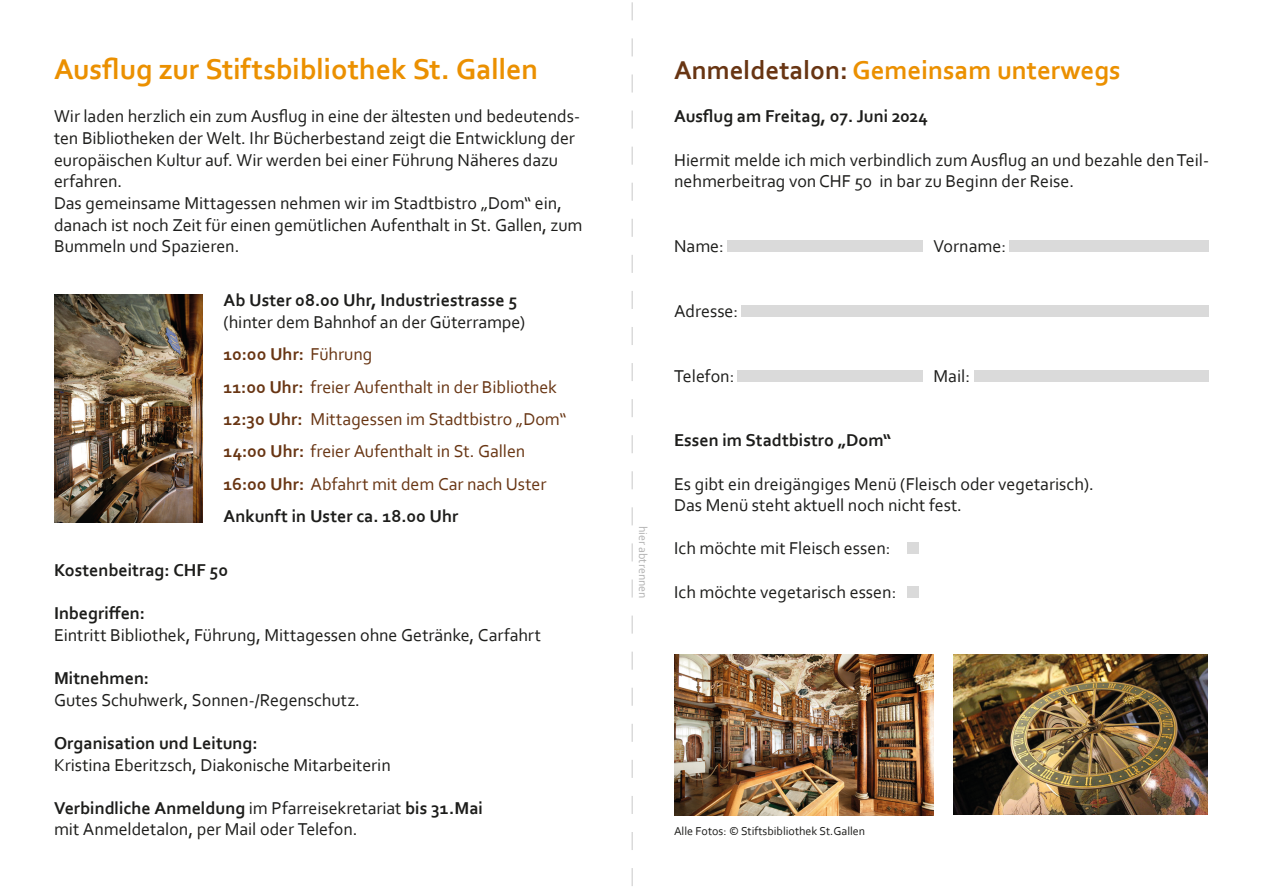
<style>
.page{position:relative;width:1263px;height:893px;background:#fff}
.page>*{position:absolute;margin:0;border:0;box-sizing:border-box;transform-origin:0 0}
.t1{font:700 30px "Corbel";letter-spacing:-.005em;color:#eb9000}
.t2{font:700 27px "Corbel";color:#eb9000}
.t3{font:18px/21.6px "Corbel";color:#1d1d1b}
.t4{font:700 18px/21.6px "Corbel";color:#1d1d1b}
.t5{font:18px "Corbel";letter-spacing:-.005em;color:#683513}
.t6{font:700 18px "Corbel";color:#683513}
.t7{font:12px "Corbel";color:#1d1d1b}
.t8{font:12px "Corbel";color:#b2b2b2}
.s1{font-weight:400}
.s2{font-weight:700}
.s3{color:#683513}
</style>
<div class="page">
<div style="left:727px;top:240px;width:196px;height:12px;background:#dadada"></div>
<div style="left:1009px;top:240px;width:200px;height:12px;background:#dadada"></div>
<div style="left:737px;top:370px;width:186px;height:12px;background:#dadada"></div>
<div style="left:974px;top:370px;width:235px;height:12px;background:#dadada"></div>
<div style="left:741px;top:305px;width:468px;height:12px;background:#dadada"></div>
<div style="left:907px;top:542px;width:12px;height:12px;background:#dadada"></div>
<div style="left:907px;top:586px;width:12px;height:12px;background:#dadada"></div>
<img style="left:54px;top:295px;width:149px;height:227px">
<img style="left:674px;top:655px;width:260px;height:161px">
<img style="left:954px;top:655px;width:254px;height:160px">
<svg style="left:631px;top:2px;width:2px;height:884px"></svg>
<p class="t1" style="left:54px;top:51px;width:486px">Ausflug zur Stiftsbibliothek St. Gallen</p>
<p class="t3" style="left:54px;top:105px;width:530px">Wir laden herzlich ein zum Ausflug in eine der ältesten und bedeutends&shy;ten Bibliotheken der Welt. Ihr Bücherbestand zeigt die Entwicklung der europäischen Kultur auf. Wir werden bei einer Führung Näheres dazu erfahren.<br>Das gemeinsame Mittagessen nehmen wir im Stadtbistro „Dom“ ein, danach ist noch Zeit für einen gemütlichen Aufenthalt in St. Gallen, zum Bummeln und Spazieren.</p>
<p class="t4" style="left:224px;top:289px;width:303px">Ab Uster 08.00 Uhr, Industriestrasse 5 <span class="s1">(hinter dem Bahnhof an der Güterrampe)</span></p>
<p class="t6" style="left:224px;top:343px;width:150px">10:00 Uhr: <span class="s1">Führung</span></p>
<p class="t5" style="left:224px;top:375px;width:335px"><span class="s2">11:00 Uhr:</span> freier Aufenthalt in der Bibliothek</p>
<p class="t5" style="left:224px;top:408px;width:344px"><span class="s2">12:30 Uhr:</span> Mittagessen im Stadtbistro „Dom“</p>
<p class="t5" style="left:224px;top:440px;width:303px"><span class="s2">14:00 Uhr:</span> freier Aufenthalt in St. Gallen</p>
<p class="t5" style="left:224px;top:473px;width:324px"><span class="s2">16:00 Uhr:</span> Abfahrt mit dem Car nach Uster</p>
<p class="t4" style="left:224px;top:505px;width:236px">Ankunft in Uster ca. 18.00 Uhr</p>
<p class="t4" style="left:54px;top:559px;width:175px">Kostenbeitrag: CHF 50</p>
<p class="t3" style="left:54px;top:602px;width:488px"><span class="s2">Inbegriffen:<br></span>Eintritt Bibliothek, Führung, Mittagessen ohne Getränke, Carfahrt</p>
<p class="t3" style="left:54px;top:667px;width:307px"><span class="s2">Mitnehmen:<br></span>Gutes Schuhwerk, Sonnen-/Regenschutz.</p>
<p class="t3" style="left:54px;top:732px;width:338px"><span class="s2">Organisation und Leitung:<br></span>Kristina Eberitzsch, Diakonische Mitarbeiterin</p>
<p class="t3" style="left:54px;top:796px;width:431px"><span class="s2">Verbindliche Anmeldung</span> im Pfarreisekretariat <span class="s2">bis 31.Mai </span>mit Anmeldetalon, per Mail oder Telefon.</p>
<p class="t8" style="left:650px;top:526px;width:74px;rotate:90deg">hier abtrennen</p>
<p class="t2" style="left:674px;top:54px;width:448px"><span class="s3">Anmeldetalon:</span> Gemeinsam unterwegs</p>
<p class="t4" style="left:674px;top:105px;width:255px">Ausflug am Freitag, 07. Juni 2024</p>
<p class="t3" style="left:674px;top:148px;width:536px">Hiermit melde ich mich verbindlich zum Ausflug an und bezahle den Teil&shy;nehmerbeitrag von CHF 50 in bar zu Beginn der Reise.</p>
<p class="t3" style="left:674px;top:235px;width:51px">Name:</p>
<p class="t3" style="left:933px;top:235px;width:74px">Vorname:</p>
<p class="t3" style="left:674px;top:300px;width:66px">Adresse:</p>
<p class="t3" style="left:674px;top:364px;width:62px">Telefon:</p>
<p class="t3" style="left:933px;top:364px;width:38px">Mail:</p>
<p class="t4" style="left:674px;top:429px;width:219px">Essen im Stadtbistro „Dom“</p>
<p class="t3" style="left:674px;top:472px;width:421px">Es gibt ein dreigängiges Menü (Fleisch oder vegetarisch).</p>
<p class="t3" style="left:674px;top:494px;width:289px">Das Menü steht aktuell noch nicht fest.</p>
<p class="t3" style="left:674px;top:537px;width:218px">Ich möchte mit Fleisch essen:</p>
<p class="t3" style="left:674px;top:580px;width:224px">Ich möchte vegetarisch essen:</p>
<p class="t7" style="left:674px;top:824px;width:193px">Alle Fotos: © Stiftsbibliothek St.Gallen</p>
</div>
